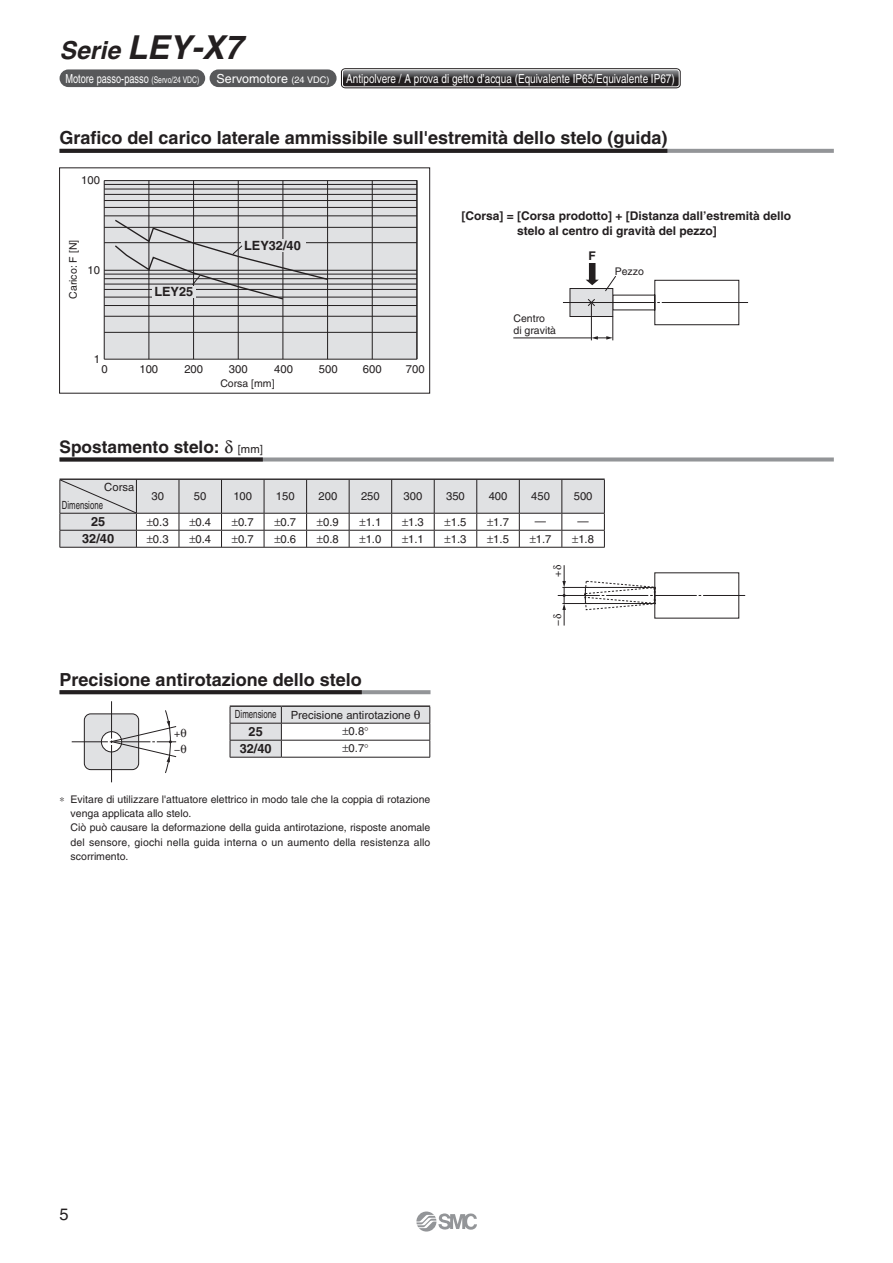
<style>
.page{position:relative;width:893px;height:1263px;background:#fff}
.page>*{position:absolute;margin:0;border:0;box-sizing:border-box;transform-origin:0 0}
.t1{font:italic 700 33px "Helvetica";color:#231f20}
.t2{font:700 18px "Helvetica";color:#231f20}
.t3{font:700 17.25px "Helvetica";color:#231f20}
.t4{font:16.5px "Helvetica";color:#231f20}
.t5{font:700 12.75px "Helvetica";color:#231f20}
.t6{font:12.45px "Helvetica";color:#fff;scale:.8 1}
.t7{font:12.45px "Helvetica";color:#fff;scale:.74 1}
.t8{font:12.45px "Helvetica";color:#fff}
.t9{font:700 12px/15px "Helvetica";color:#231f20}
.t10{font:11.25px "Helvetica";color:#231f20}
.t11{font:11.25px "Helvetica";color:#231f20;scale:.69 1}
.t12{font:11.25px "Helvetica";color:#231f20;scale:.7 1}
.t13{font:10.5px/14.2px "Helvetica";color:#231f20}
.s1{font-size:24.75px}
.s2{font-size:9.15px}
.s3{font-weight:400;font-size:11.25px}
</style>
<div class="page">
<svg style="left:104px;top:180px;width:313px;height:179px;background:#c8c9cb"></svg>
<hr style="left:104px;top:181px;width:1px;height:178px;background:#231f20">
<hr style="left:104px;top:359px;width:313px;height:1px;background:#231f20">
<svg style="left:113px;top:218px;width:216px;height:83px;background:#c5c5c7"></svg>
<div style="left:59px;top:168px;width:371px;height:225px;border:1px solid #231f20"></div>
<hr style="left:513px;top:338px;width:78px;height:1px;background:#231f20">
<svg style="left:563px;top:263px;width:185px;height:77px"></svg>
<svg style="left:667px;top:149px;width:166px;height:4px"></svg>
<svg style="left:60px;top:149px;width:607px;height:4px;background:#272324"></svg>
<div style="left:60px;top:457px;width:773px;height:5px;background:#939598"></div>
<div style="left:60px;top:457px;width:203px;height:5px;background:#231f20"></div>
<hr style="left:60px;top:547px;width:544px;height:1px;background:#231f20">
<svg style="left:362px;top:690px;width:68px;height:4px"></svg>
<svg style="left:60px;top:690px;width:302px;height:4px"></svg>
<hr style="left:230px;top:705px;width:51px;height:2px;background:#231f20">
<hr style="left:281px;top:705px;width:149px;height:2px;background:#231f20">
<hr style="left:230px;top:757px;width:51px;height:1px;background:#231f20">
<hr style="left:281px;top:757px;width:149px;height:1px;background:#231f20">
<svg style="left:416px;top:1212px;width:61px;height:20px"></svg>
<div style="left:60px;top:69px;width:145px;height:18px;background:#57585a;border-radius:9px"></div>
<div style="left:209px;top:69px;width:127px;height:18px;background:#57585a;border-radius:9px"></div>
<svg style="left:341px;top:68px;width:339px;height:20px"></svg>
<svg style="left:342px;top:70px;width:337px;height:17px;background:#3f3d3f"></svg>
<div style="left:342px;top:69px;width:337px;height:18px;border:1px solid #fff;border-radius:3px"></div>
<svg style="left:557px;top:565px;width:188px;height:61px"></svg>
<svg style="left:72px;top:701px;width:105px;height:81px"></svg>
<svg style="left:60px;top:479px;width:545px;height:68px"></svg>
<svg style="left:230px;top:706px;width:200px;height:51px"></svg>
<h1 class="t1" style="left:60px;top:36px;width:184px"><span class="s1">Serie</span> LEY-X7</h1>
<p class="t7" style="left:65px;top:74px;width:182px">Motore passo-passo <span class="s2">(Servo/24 VDC)</span></p>
<p class="t8" style="left:217px;top:74px;width:114px">Servomotore <span class="s2">(24 VDC)</span></p>
<p class="t6" style="left:346px;top:74px;width:412px">Antipolvere / A prova di getto d’acqua (Equivalente IP65/Equivalente IP67)</p>
<h2 class="t2" style="left:60px;top:131px;width:609px">Grafico del carico laterale ammissibile sull'estremità dello stelo (guida)</h2>
<p class="t10" style="left:81px;top:176px;width:20px">100</p>
<p class="t13" style="left:67px;top:299px;width:60px;rotate:-90deg">Carico: F [N]</p>
<p class="t10" style="left:87px;top:266px;width:14px">10</p>
<p class="t10" style="left:94px;top:355px;width:8px">1</p>
<p class="t5" style="left:154px;top:287px;width:40px">LEY25</p>
<p class="t5" style="left:244px;top:241px;width:58px">LEY32/40</p>
<p class="t10" style="left:101px;top:365px;width:8px">0</p>
<p class="t10" style="left:139px;top:365px;width:20px">100</p>
<p class="t10" style="left:184px;top:365px;width:20px">200</p>
<p class="t10" style="left:229px;top:365px;width:20px">300</p>
<p class="t10" style="left:274px;top:365px;width:20px">400</p>
<p class="t10" style="left:319px;top:365px;width:20px">500</p>
<p class="t10" style="left:363px;top:365px;width:20px">600</p>
<p class="t10" style="left:406px;top:365px;width:20px">700</p>
<p class="t13" style="left:220px;top:377px;width:56px">Corsa [mm]</p>
<p class="t9" style="left:517px;top:209px;width:275px;text-indent:-56px">[Corsa] = [Corsa prodotto] + [Distanza dall’estremità dello stelo al centro di gravità del pezzo]</p>
<p class="t13" style="left:513px;top:314px;width:44px;line-height:12px">Centro<br>di gravità</p>
<p class="t9" style="left:588px;top:250px;width:9px">F</p>
<p class="t13" style="left:614px;top:266px;width:31px">Pezzo</p>
<h3 class="t3" style="left:60px;top:441px;width:205px">Spostamento stelo: <span class="s3">[mm]</span></h3>
<p class="t10" style="left:104px;top:483px;width:32px">Corsa</p>
<p class="t11" style="left:62px;top:501px;width:61px">Dimensione</p>
<p class="t10" style="left:151px;top:492px;width:14px">30</p>
<p class="t10" style="left:194px;top:492px;width:14px">50</p>
<p class="t10" style="left:233px;top:492px;width:20px">100</p>
<p class="t10" style="left:276px;top:492px;width:20px">150</p>
<p class="t10" style="left:318px;top:492px;width:20px">200</p>
<p class="t10" style="left:361px;top:492px;width:20px">250</p>
<p class="t10" style="left:403px;top:492px;width:20px">300</p>
<p class="t10" style="left:446px;top:492px;width:20px">350</p>
<p class="t10" style="left:488px;top:492px;width:20px">400</p>
<p class="t10" style="left:531px;top:492px;width:20px">450</p>
<p class="t10" style="left:573px;top:492px;width:20px">500</p>
<p class="t5" style="left:91px;top:517px;width:16px">25</p>
<p class="t10" style="left:153px;top:518px;width:17px">0.3</p>
<p class="t10" style="left:195px;top:518px;width:17px">0.4</p>
<p class="t10" style="left:238px;top:518px;width:17px">0.7</p>
<p class="t10" style="left:280px;top:518px;width:17px">0.7</p>
<p class="t10" style="left:323px;top:518px;width:17px">0.9</p>
<p class="t10" style="left:365px;top:518px;width:17px">1.1</p>
<p class="t10" style="left:408px;top:518px;width:17px">1.3</p>
<p class="t10" style="left:451px;top:518px;width:17px">1.5</p>
<p class="t10" style="left:493px;top:518px;width:17px">1.7</p>
<p class="t10" style="left:535px;top:517px;width:13px">—</p>
<p class="t10" style="left:577px;top:517px;width:13px">—</p>
<p class="t5" style="left:82px;top:534px;width:33px">32/40</p>
<p class="t10" style="left:153px;top:535px;width:17px">0.3</p>
<p class="t10" style="left:195px;top:535px;width:17px">0.4</p>
<p class="t10" style="left:238px;top:535px;width:17px">0.7</p>
<p class="t10" style="left:280px;top:535px;width:17px">0.6</p>
<p class="t10" style="left:323px;top:535px;width:17px">0.8</p>
<p class="t10" style="left:365px;top:535px;width:17px">1.0</p>
<p class="t10" style="left:408px;top:535px;width:17px">1.1</p>
<p class="t10" style="left:451px;top:535px;width:17px">1.3</p>
<p class="t10" style="left:493px;top:535px;width:17px">1.5</p>
<p class="t10" style="left:536px;top:535px;width:17px">1.7</p>
<p class="t10" style="left:578px;top:535px;width:17px">1.8</p>
<p class="t13" style="left:551px;top:577px;width:8px;rotate:-90deg">+</p>
<h2 class="t2" style="left:60px;top:673px;width:304px">Precisione antirotazione dello stelo</h2>
<p class="t13" style="left:174px;top:727px;width:8px;line-height:15.6px">+ −</p>
<p class="t12" style="left:235px;top:710px;width:61px">Dimensione</p>
<p class="t10" style="left:291px;top:711px;width:122px">Precisione antirotazione</p>
<p class="t5" style="left:248px;top:727px;width:16px">25</p>
<p class="t10" style="left:348px;top:727px;width:17px">0.8</p>
<p class="t5" style="left:240px;top:744px;width:33px">32/40</p>
<p class="t10" style="left:348px;top:744px;width:17px">0.7</p>
<p class="t13" style="left:71px;top:793px;width:361px;text-indent:-11px">∗ Evitare di utilizzare l'attuatore elettrico in modo tale che la coppia di rotazione venga applicata allo stelo.<br>Ciò può causare la deformazione della guida antirotazione, risposte anomale del sensore, giochi nella guida interna o un aumento della resistenza allo scorrimento.</p>
<p class="t13" style="left:551px;top:626px;width:8px;rotate:-90deg">−</p>
<h3 class="t4" style="left:60px;top:1209px;width:11px">5</h3>
</div>
